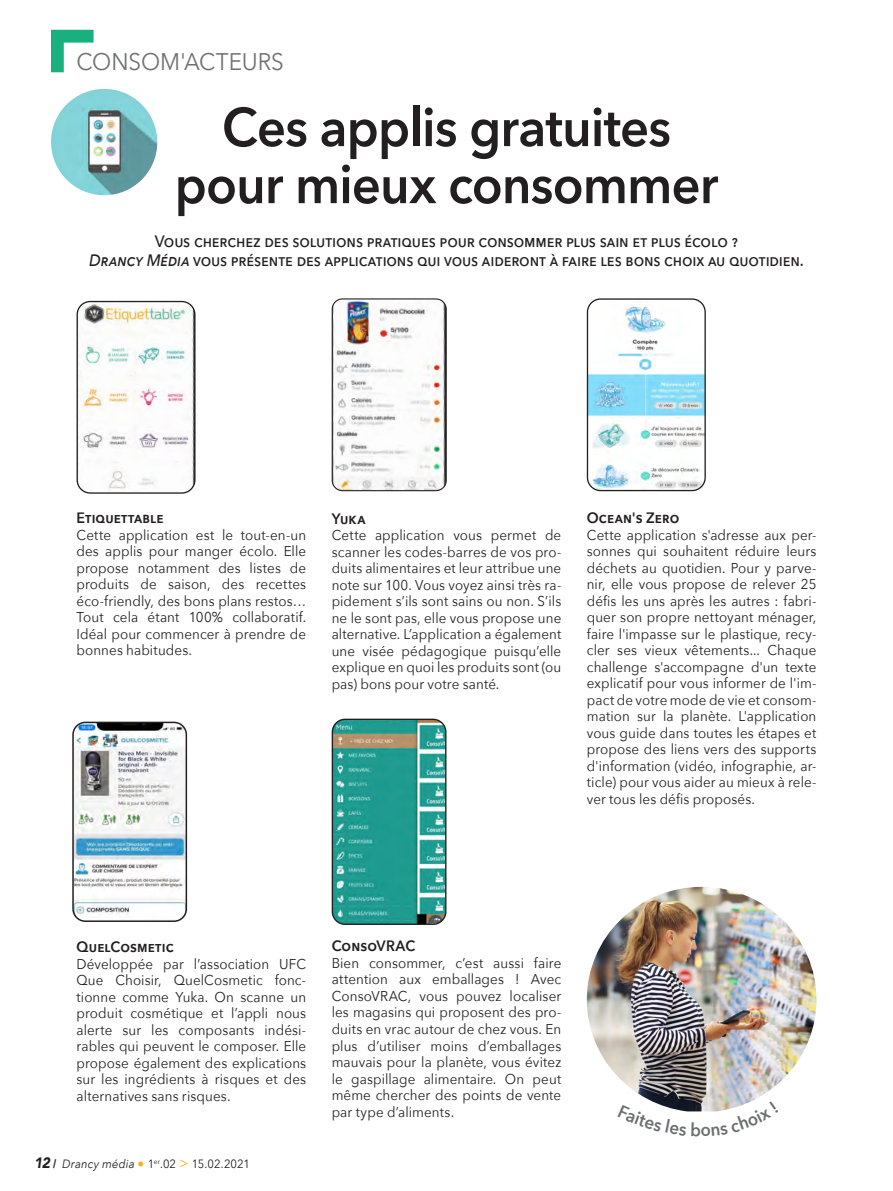
<style>
.page{position:relative;width:893px;height:1191px;background:#fff}
.page>*{position:absolute;margin:0;border:0;box-sizing:border-box;transform-origin:0 0}
.t1{font:600 54px "Avenir Next";letter-spacing:-.015em;color:#231f20;scale:.94 1}
.t2{font:24px "Avenir Next";letter-spacing:-.005em;color:#6f7073;scale:.94 1}
.t3{font:500 16.5px "Avenir Next";letter-spacing:-.005em;color:#231f20;scale:.94 1}
.t4{font:500 16.5px "Avenir Next";letter-spacing:.06em;color:#231f20;scale:.94 1}
.t5{font:600 15px "Avenir Next";letter-spacing:.01em;color:#231f20;scale:.94 1}
.t6{font:14.25px/16.5px "Avenir Next";letter-spacing:.005em;color:#231f20;text-align:justify;scale:.94 1}
.t7{font:12px "Avenir Next";color:#231f20;scale:.94 1}
.s1{font-style:italic}
.s2{font-family:"Avenir";font-weight:900;font-style:italic;font-size:15px}
.s3{font-family:"Arial";font-weight:900}
.s4{font-size:14.25px;color:#faaf18}
.s5{font-size:15px;color:#faaf18}
</style>
<div class="page">
<svg style="left:51px;top:30px;width:43px;height:42px"></svg>
<img style="left:77px;top:301px;width:117px;height:191px">
<div style="left:77px;top:301px;width:119px;height:193px;border:1px solid #231f20;border-radius:13px"></div>
<img style="left:332px;top:300px;width:113px;height:190px">
<div style="left:332px;top:298px;width:115px;height:193px;border:1px solid #231f20;border-radius:10px"></div>
<img style="left:75px;top:724px;width:110px;height:195px">
<div style="left:72px;top:721px;width:115px;height:201px;border:2px solid #231f20;border-radius:12px"></div>
<img style="left:332px;top:720px;width:114px;height:204px">
<div style="left:332px;top:718px;width:114px;height:207px;border:1px solid #231f20;border-radius:13px"></div>
<img style="left:587px;top:300px;width:117px;height:190px">
<div style="left:587px;top:298px;width:119px;height:193px;border:1px solid #231f20;border-radius:13px"></div>
<img style="left:587px;top:887px;width:229px;height:214px">
<img style="left:51px;top:89px;width:106px;height:106px;border-radius:53px">
<svg style="left:651px;top:1101px;width:100px;height:11px"></svg>
<p class="t2" style="left:77px;top:41px;width:222px">CONSOM'ACTEURS</p>
<p class="t1" style="left:222px;top:81px;width:479px">Ces applis gratuites</p>
<p class="t1" style="left:175px;top:138px;width:580px">pour mieux consommer</p>
<p class="t4" style="left:155px;top:227px;width:622px">Vous cherchez des solutions pratiques pour consommer plus sain et plus écolo ?</p>
<p class="t3" style="left:89px;top:246px;width:762px"><span class="s1">Drancy Média</span> vous présente des applications qui vous aideront à faire les bons choix au quotidien.</p>
<p class="t5" style="left:77px;top:505px;width:94px">Etiquettable</p>
<p class="t6" style="left:77px;top:526px;width:246px">Cette application est le tout-en-un des applis pour manger écolo. Elle propose notamment des listes de produits de saison, des recettes éco-friendly, des bons plans restos… Tout cela étant 100% collaboratif.<br>Idéal pour commencer à prendre de bonnes habitudes.</p>
<p class="t5" style="left:332px;top:506px;width:37px">Yuka</p>
<p class="t6" style="left:332px;top:526px;width:246px">Cette application vous permet de scanner les codes-barres de vos pro&shy;duits alimentaires et leur attribue une note sur 100. Vous voyez ainsi très ra&shy;pidement s’ils sont sains ou non. S’ils ne le sont pas, elle vous propose une alternative. L’application a également une visée pédagogique puisqu’elle explique en quoi les produits sont (ou pas) bons pour votre santé.</p>
<p class="t5" style="left:587px;top:505px;width:100px">Ocean's Zero</p>
<p class="t6" style="left:587px;top:526px;width:246px">Cette application s'adresse aux per&shy;sonnes qui souhaitent réduire leurs déchets au quotidien. Pour y parve&shy;nir, elle vous propose de relever 25 défis les uns après les autres : fabri&shy;quer son propre nettoyant ménager, faire l'impasse sur le plastique, recy&shy;cler ses vieux vêtements... Chaque challenge s'accompagne d'un texte explicatif pour vous informer de l'im&shy;pact de votre mode de vie et consom&shy;mation sur la planète. L'application vous guide dans toutes les étapes et propose des liens vers des supports d'information (vidéo, infographie, ar&shy;ticle) pour vous aider au mieux à rele&shy;ver tous les défis proposés.</p>
<p class="t5" style="left:77px;top:934px;width:104px">QuelCosmetic</p>
<p class="t6" style="left:77px;top:955px;width:246px">Développée par l’association UFC Que Choisir, QuelCosmetic fonc&shy;tionne comme Yuka. On scanne un produit cosmétique et l’appli nous alerte sur les composants indési&shy;rables qui peuvent le composer. Elle propose également des explications sur les ingrédients à risques et des alternatives sans risques.</p>
<p class="t7" style="left:34px;top:1153px;width:231px"><span class="s2">12</span> <span class="s3">/</span> <span class="s1">Drancy média</span> <span class="s4">•</span> 1<sup>er</sup>.02 <span class="s5">&gt;</span> 15.02.2021</p>
<p class="t5" style="left:332px;top:933px;width:90px">ConsoVRAC</p>
<p class="t6" style="left:332px;top:954px;width:246px">Bien consommer, c’est aussi faire attention aux emballages ! Avec ConsoVRAC, vous pouvez localiser les magasins qui proposent des pro&shy;duits en vrac autour de chez vous. En plus d’utiliser moins d’emballages mauvais pour la planète, vous évitez le gaspillage alimentaire. On peut même chercher des points de vente par type d’aliments.</p>
</div>
